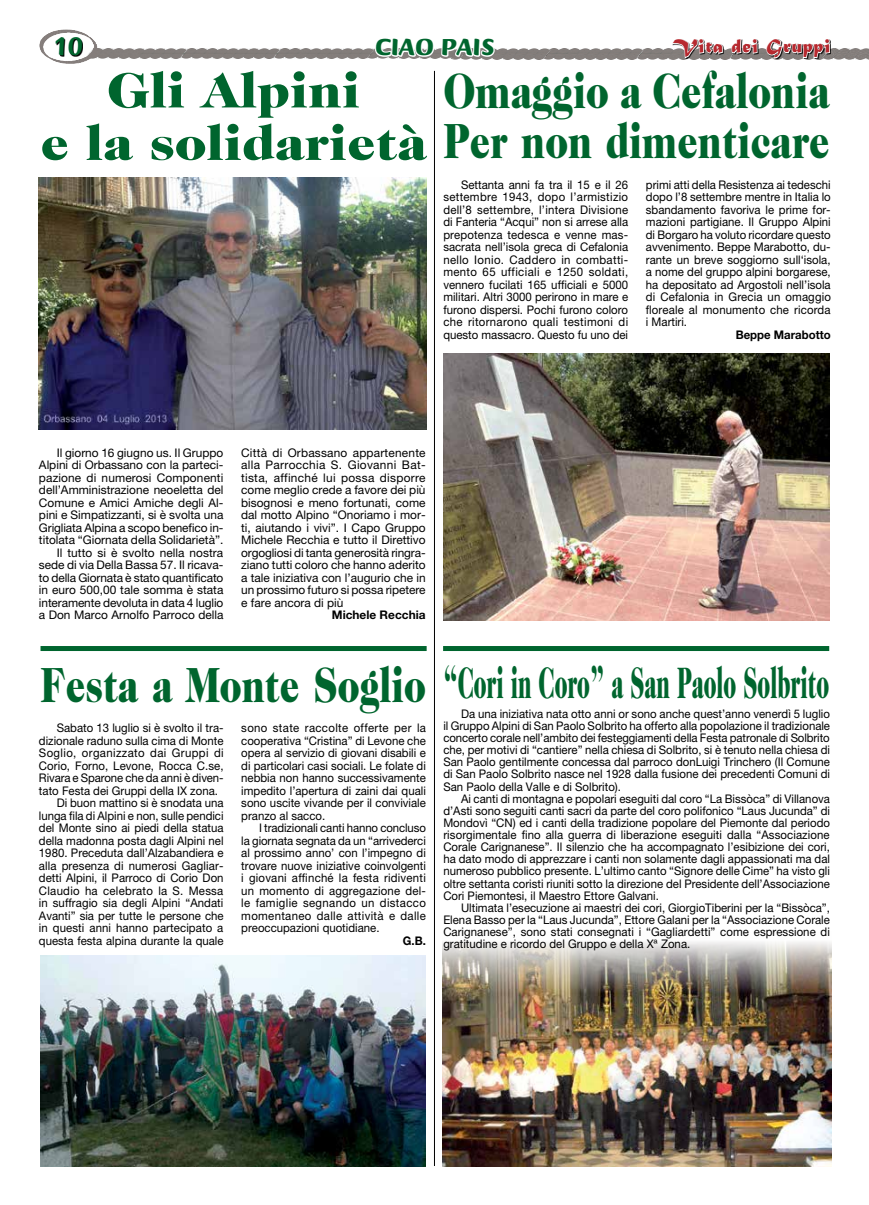
<style>
.page{position:relative;width:869px;height:1205px;background:#fff}
.page>*{position:absolute;margin:0;border:0;box-sizing:border-box;transform-origin:0 0}
.t1{font:900 50px/51px "Caslon 224 Std";color:#00652e;scale:1.1 1}
.t2{font:900 50px "Caslon 224 Std";color:#00652e;scale:.76 1}
.t3{font:900 50px "Caslon 224 Std";color:#00652e;scale:.79 1}
.t4{font:900 44.5px "Caslon 224 Std";color:#00652e;scale:.5 1}
.t5{font:700 27.5px "Briem Script Std";color:#00652e}
.t6{font:900 25px "Briem Script Std";color:#00652e}
.t7{font:20px "Matura MT Script Capitals";letter-spacing:.05em;color:#b8292f}
.t8{font:11.88px/12.5px "Helvetica Neue LT Std";color:#000;text-align:justify;scale:.96 1}
.t9{font:11.88px/12.5px "Helvetica Neue LT Std";color:#000;text-align:right}
.t10{font:11.88px "Helvetica Neue LT Std";letter-spacing:.03em;color:#000;scale:.96 1}
.t11{font:11.88px "Helvetica Neue LT Std";letter-spacing:.025em;color:#000;scale:.96 1}
.t12{font:700 11.88px "Helvetica Neue LT Std";color:#000;scale:.96 1}
.t13{font:700 11.88px "Helvetica Neue LT Std";color:#000}
</style>
<div class="page">
<img style="left:643px;top:49px;width:27px;height:10px">
<img style="left:550px;top:49px;width:93px;height:10px">
<img style="left:496px;top:49px;width:54px;height:10px">
<img style="left:281px;top:49px;width:92px;height:10px">
<img style="left:187px;top:49px;width:94px;height:10px">
<img style="left:97px;top:49px;width:90px;height:10px">
<img style="left:830px;top:49px;width:38px;height:10px">
<div style="left:672px;top:40px;width:158px;height:19px;background:#000;opacity:.85"></div>
<svg style="left:670px;top:39px;width:53px;height:20px"></svg>
<svg style="left:730px;top:39px;width:28px;height:16px"></svg>
<svg style="left:765px;top:39px;width:65px;height:21px"></svg>
<svg style="left:39px;top:30px;width:58px;height:34px"></svg>
<svg style="left:56px;top:38px;width:27px;height:18px"></svg>
<img style="left:40px;top:955px;width:385px;height:211px">
<div style="left:40px;top:646px;width:386px;height:5px;background:#00652e"></div>
<img style="left:39px;top:178px;width:387px;height:252px">
<img style="left:443px;top:354px;width:386px;height:266px">
<hr style="left:434px;top:71px;width:1px;height:1095px;background:#000">
<img style="left:442px;top:942px;width:389px;height:224px">
<div style="left:443px;top:646px;width:385px;height:5px;background:#00652e"></div>
<svg style="left:373px;top:48px;width:123px;height:11px"></svg>
<h3 class="t5" style="left:53px;top:31px;width:31px">10</h3>
<h3 class="t7" style="left:672px;top:34px;width:159px">Vita dei Gruppi</h3>
<h3 class="t6" style="left:375px;top:33px;width:121px">CIAO PAIS</h3>
<h1 class="t3" style="left:443px;top:62px;width:490px">Omaggio a Cefalonia</h1>
<h1 class="t1" style="left:40px;top:64px;width:718px;text-indent:66px">Gli Alpini<br>e la solidarietà Per non dimenticare</h1>
<p class="t8" style="left:443px;top:178px;width:194px;text-indent:18px">Settanta anni fa tra il 15 e il 26 settembre 1943, dopo l’armistizio dell’8 settembre, l’intera Divisione di Fanteria “Acqui” non si arrese alla prepotenza tedesca e venne mas&shy;sacrata nell’isola greca di Cefalonia nello Ionio. Caddero in combatti&shy;mento 65 ufficiali e 1250 soldati, vennero fucilati 165 ufficiali e 5000 militari. Altri 3000 perirono in mare e furono dispersi. Pochi furono coloro che ritornarono quali testimoni di questo massacro. Questo fu uno dei</p>
<p class="t8" style="left:645px;top:178px;width:194px">primi atti della Resistenza ai tedeschi dopo l’8 settembre mentre in Italia lo sbandamento favoriva le prime for&shy;mazioni partigiane. Il Gruppo Alpini di Borgaro ha voluto ricordare questo avvenimento. Beppe Marabotto, du&shy;rante un breve soggiorno sull‘isola, a nome del gruppo alpini borgarese, ha depositato ad Argostoli nell’isola di Cefalonia in Grecia un omaggio floreale al monumento che ricorda i Martiri.</p>
<p class="t12" style="left:735px;top:327px;width:100px">Beppe Marabotto</p>
<p class="t9" style="left:39px;top:446px;width:186px">Il giorno 16 giugno us. Il Gruppo Alpini di Orbassano con la parteci&shy;pazione di numerosi Componenti dell’Amministrazione neoeletta del Comune e Amici Amiche degli Al&shy;pini e Simpatizzanti, si è svolta una Grigliata Alpina a scopo benefico in&shy;titolata “Giornata della Solidarietà”.<br>Il tutto si è svolto nella nostra sede di via Della Bassa 57. Il ricava&shy;to della Giornata è stato quantificato in euro 500,00 tale somma è stata interamente devoluta in data 4 luglio a Don Marco Arnolfo Parroco della</p>
<p class="t9" style="left:241px;top:446px;width:186px;text-align:justify">Città di Orbassano appartenente alla Parrocchia S. Giovanni Bat&shy;tista, affinché lui possa disporre come meglio crede a favore dei più bisognosi e meno fortunati, come dal motto Alpino “Onoriamo i mor&shy;ti, aiutando i vivi”. I Capo Gruppo Michele Recchia e tutto il Direttivo orgogliosi di tanta generosità ringra&shy;ziano tutti coloro che hanno aderito a tale iniziativa con l’augurio che in un prossimo futuro si possa ripetere e fare ancora di più</p>
<p class="t13" style="left:332px;top:608px;width:95px">Michele Recchia</p>
<h1 class="t2" style="left:40px;top:656px;width:508px">Festa a Monte Soglio</h1>
<p class="t8" style="left:57px;top:722px;width:175px">Sabato 13 luglio si è svolto il tra-</p>
<p class="t8" style="left:39px;top:734px;width:194px">dizionale raduno sulla cima di Monte</p>
<p class="t10" style="left:39px;top:746px;width:194px">Soglio, organizzato dai Gruppi di</p>
<p class="t8" style="left:39px;top:759px;width:194px">Corio, Forno, Levone, Rocca C.se,</p>
<p class="t8" style="left:39px;top:772px;width:194px">Rivara e Sparone che da anni è diven-</p>
<p class="t8" style="left:39px;top:784px;width:188px">tato Festa dei Gruppi della IX zona.</p>
<p class="t8" style="left:57px;top:797px;width:175px">Di buon mattino si è snodata una</p>
<p class="t8" style="left:39px;top:809px;width:194px">lunga fila di Alpini e non, sulle pendici</p>
<p class="t8" style="left:39px;top:822px;width:194px">del Monte sino ai piedi della statua</p>
<p class="t8" style="left:39px;top:834px;width:194px">della madonna posta dagli Alpini nel</p>
<p class="t8" style="left:39px;top:847px;width:194px">1980. Preceduta dall’Alzabandiera e</p>
<p class="t8" style="left:39px;top:859px;width:194px">alla presenza di numerosi Gagliar-</p>
<p class="t8" style="left:39px;top:872px;width:194px">detti Alpini, il Parroco di Corio Don</p>
<p class="t11" style="left:39px;top:883px;width:193px">Claudio ha celebrato la S. Messa</p>
<p class="t8" style="left:39px;top:897px;width:194px">in suffragio sia degli Alpini “Andati</p>
<p class="t8" style="left:39px;top:909px;width:194px">Avanti” sia per tutte le persone che</p>
<p class="t8" style="left:39px;top:922px;width:193px">in questi anni hanno partecipato a</p>
<p class="t8" style="left:39px;top:934px;width:194px">questa festa alpina durante la quale</p>
<p class="t8" style="left:241px;top:722px;width:194px">sono state raccolte offerte per la cooperativa “Cristina” di Levone che opera al servizio di giovani disabili e di particolari casi sociali. Le folate di nebbia non hanno successivamente impedito l’apertura di zaini dai quali sono uscite vivande per il conviviale pranzo al sacco.</p>
<p class="t8" style="left:241px;top:822px;width:194px;text-indent:18px">I tradizionali canti hanno concluso la giornata segnata da un “arrivederci al prossimo anno’ con l’impegno di trovare nuove iniziative coinvolgenti i giovani affinché la festa ridiventi un momento di aggregazione del&shy;le famiglie segnando un distacco momentaneo dalle attività e dalle preoccupazioni quotidiane.</p>
<p class="t12" style="left:402px;top:933px;width:25px">G.B.</p>
<h2 class="t4" style="left:443px;top:657px;width:772px">“Cori in Coro” a San Paolo Solbrito</h2>
<p class="t8" style="left:443px;top:707px;width:404px;line-height:12.1px;text-indent:18px">Da una iniziativa nata otto anni or sono anche quest’anno venerdì 5 luglio il Gruppo Alpini di San Paolo Solbrito ha offerto alla popolazione il tradizionale concerto corale nell’ambito dei festeggiamenti della Festa patronale di Solbrito che, per motivi di “cantiere” nella chiesa di Solbrito, si è tenuto nella chiesa di San Paolo gentilmente concessa dal parroco donLuigi Trinchero (Il Comune di San Paolo Solbrito nasce nel 1928 dalla fusione dei precedenti Comuni di San Paolo della Valle e di Solbrito).</p>
<p class="t8" style="left:443px;top:792px;width:404px;line-height:12.1px;text-indent:18px">Ai canti di montagna e popolari eseguiti dal coro “La Bissòca” di Villanova d’Asti sono seguiti canti sacri da parte del coro polifonico “Laus Jucunda” di Mondovì “CN) ed i canti della tradizione popolare del Piemonte dal periodo risorgimentale fino alla guerra di liberazione eseguiti dalla “Associazione Corale Carignanese”. Il silenzio che ha accompagnato l’esibizione dei cori, ha dato modo di apprezzare i canti non solamente dagli appassionati ma dal numeroso pubblico presente. L’ultimo canto “Signore delle Cime” ha visto gli oltre settanta coristi riuniti sotto la direzione del Presidente dell’Associazione Cori Piemontesi, il Maestro Ettore Galvani.</p>
<p class="t8" style="left:443px;top:901px;width:404px;line-height:12.1px;text-indent:18px">Ultimata l’esecuzione ai maestri dei cori, GiorgioTiberini per la “Bissòca”, Elena Basso per la “Laus Jucunda”, Ettore Galani per la “Associazione Corale Carignanese”, sono stati consegnati i “Gagliardetti” come espressione di gratitudine e ricordo del Gruppo e della Xª Zona.</p>
</div>
